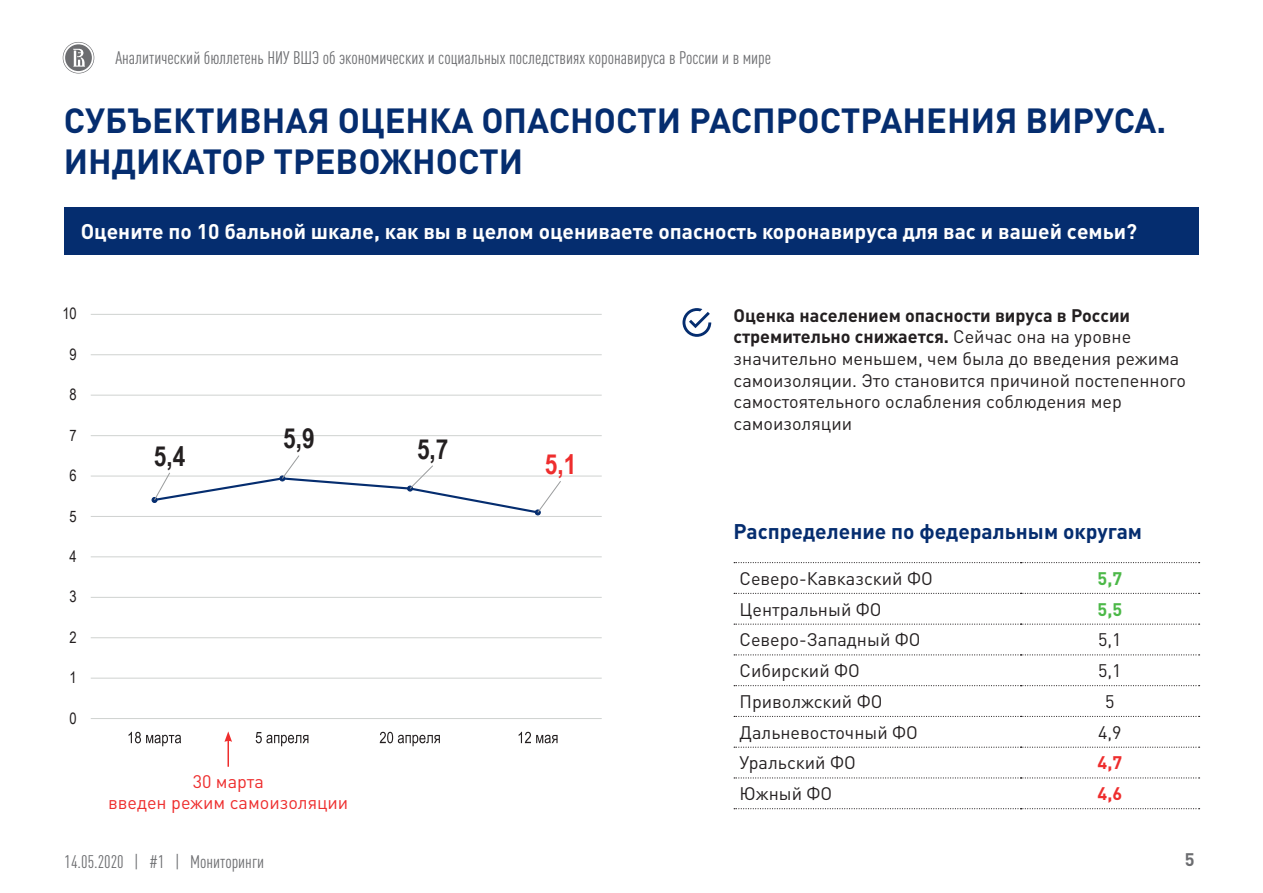
<style>
.page{position:relative;width:1263px;height:893px;background:#fff}
.page>*{position:absolute;margin:0;border:0;box-sizing:border-box;transform-origin:0 0}
.ЗАГ{font:700 34.5px/41.4px "DIN Pro";color:#052d6f}
.t1{font:700 27.75px "Arial Narrow";color:#231f20}
.t2{font:700 27.75px "Arial Narrow";color:#ee2d2d}
.ПОДзаг_БЕЛ{font:700 21px "DIN Pro";color:#fff}
.ПОДзаг_СИН{font:700 21px "DIN Pro";color:#052d6f}
.t3{font:18px/21.6px "DIN Pro";color:#231f20}
.t4{font:condensed 18px "DIN Pro";color:#6c6d70}
.t5{font:18px/21.6px "DIN Pro";color:#ee2d2d;text-align:center}
.t6{font:700 18px "DIN Pro";color:#4cb848}
.t7{font:700 18px "DIN Pro";color:#ee2d2d}
.t8{font:700 18px "DIN Pro";color:#6c6d70}
.t9{font:15.75px "Arial Narrow";color:#231f20}
.s1{font-weight:700}
</style>
<div class="page">
<svg style="left:63px;top:42px;width:31px;height:32px"></svg>
<svg style="left:63px;top:43px;width:31px;height:30px"></svg>
<svg style="left:65px;top:44px;width:27px;height:27px"></svg>
<div style="left:64px;top:207px;width:1134px;height:47px;background:#052d6f"></div>
<hr style="left:91px;top:678px;width:511px;height:1px;background:#cfd2d0">
<hr style="left:91px;top:637px;width:511px;height:1px;background:#cfd2d0">
<hr style="left:91px;top:597px;width:511px;height:1px;background:#cfd2d0">
<hr style="left:91px;top:556px;width:511px;height:1px;background:#cfd2d0">
<hr style="left:91px;top:516px;width:511px;height:1px;background:#cfd2d0">
<hr style="left:91px;top:476px;width:511px;height:1px;background:#cfd2d0">
<hr style="left:91px;top:435px;width:511px;height:1px;background:#cfd2d0">
<hr style="left:91px;top:395px;width:511px;height:1px;background:#cfd2d0">
<hr style="left:91px;top:354px;width:511px;height:1px;background:#cfd2d0">
<hr style="left:91px;top:314px;width:511px;height:1px;background:#cfd2d0">
<hr style="left:91px;top:718px;width:511px;height:1px;background:#cfd2d0">
<svg style="left:152px;top:455px;width:410px;height:60px"></svg>
<svg style="left:129px;top:732px;width:52px;height:14px"></svg>
<svg style="left:256px;top:732px;width:52px;height:14px"></svg>
<svg style="left:380px;top:732px;width:60px;height:14px"></svg>
<svg style="left:519px;top:732px;width:39px;height:11px"></svg>
<hr style="left:227px;top:740px;width:2px;height:27px;background:#ee2d2d">
<svg style="left:224px;top:731px;width:8px;height:11px"></svg>
<svg style="left:734px;top:593px;width:465px;height:1px"></svg>
<svg style="left:734px;top:624px;width:465px;height:1px"></svg>
<svg style="left:734px;top:654px;width:465px;height:1px"></svg>
<svg style="left:734px;top:685px;width:465px;height:1px"></svg>
<svg style="left:734px;top:716px;width:465px;height:1px"></svg>
<svg style="left:734px;top:747px;width:465px;height:1px"></svg>
<svg style="left:734px;top:777px;width:465px;height:1px"></svg>
<svg style="left:734px;top:562px;width:465px;height:1px"></svg>
<svg style="left:734px;top:808px;width:465px;height:1px"></svg>
<svg style="left:682px;top:308px;width:29px;height:29px"></svg>
<p class="t4" style="left:115px;top:45px;width:657px">Аналитический бюллетень НИУ ВШЭ об экономических и социальных последствиях коронавируса в России и в мире</p>
<p class="ЗАГ" style="left:64px;top:98px;width:1104px">СУБЪЕКТИВНАЯ ОЦЕНКА ОПАСНОСТИ РАСПРОСТРАНЕНИЯ ВИРУСА.<br>ИНДИКАТОР ТРЕВОЖНОСТИ</p>
<p class="ПОДзаг_БЕЛ" style="left:81px;top:218px;width:1058px">Оцените по 10 бальной шкале, как вы в целом оцениваете опасность коронавируса для вас и вашей семьи?</p>
<p class="t9" style="left:62px;top:302px;width:16px">10</p>
<p class="t9" style="left:70px;top:343px;width:9px">9</p>
<p class="t9" style="left:70px;top:383px;width:9px">8</p>
<p class="t9" style="left:70px;top:424px;width:9px">7</p>
<p class="t9" style="left:70px;top:464px;width:9px">6</p>
<p class="t9" style="left:70px;top:504px;width:9px">5</p>
<p class="t9" style="left:70px;top:545px;width:9px">4</p>
<p class="t9" style="left:70px;top:585px;width:9px">3</p>
<p class="t9" style="left:70px;top:626px;width:9px">2</p>
<p class="t9" style="left:70px;top:666px;width:9px">1</p>
<p class="t9" style="left:70px;top:707px;width:9px">0</p>
<h2 class="t1" style="left:154px;top:435px;width:33px">5,4</h2>
<h2 class="t1" style="left:283px;top:418px;width:33px">5,9</h2>
<h2 class="t1" style="left:417px;top:428px;width:33px">5,7</h2>
<p class="t5" style="left:108px;top:770px;width:242px">30 марта<br>введен режим самоизоляции</p>
<p class="t4" style="left:65px;top:848px;width:201px">14.05.2020 | #1 | Мониторинги</p>
<h2 class="t2" style="left:545px;top:443px;width:33px">5,1</h2>
<p class="t3" style="left:733px;top:304px;width:454px"><span class="s1">Оценка населением опасности вируса в России стремительно снижается.</span> Сейчас она на уровне значительно меньшем, чем была до введения режима самоизоляции. Это становится причиной постепенного самостоятельного ослабления соблюдения мер самоизоляции</p>
<p class="ПОДзаг_СИН" style="left:733px;top:517px;width:410px">Распределение по федеральным округам</p>
<p class="t3" style="left:739px;top:567px;width:195px">Северо-Кавказский ФО</p>
<p class="t6" style="left:1097px;top:566px;width:26px">5,7</p>
<p class="t3" style="left:739px;top:598px;width:144px">Центральный ФО</p>
<p class="t6" style="left:1097px;top:597px;width:26px">5,5</p>
<p class="t3" style="left:739px;top:628px;width:183px">Северо-Западный ФО</p>
<p class="t3" style="left:1098px;top:628px;width:25px">5,1</p>
<p class="t3" style="left:739px;top:659px;width:122px">Сибирский ФО</p>
<p class="t3" style="left:1098px;top:659px;width:25px">5,1</p>
<p class="t3" style="left:739px;top:690px;width:144px">Приволжский ФО</p>
<p class="t3" style="left:1105px;top:690px;width:11px">5</p>
<p class="t3" style="left:739px;top:721px;width:180px">Дальневосточный ФО</p>
<p class="t3" style="left:1098px;top:721px;width:25px">4,9</p>
<p class="t3" style="left:739px;top:751px;width:118px">Уральский ФО</p>
<p class="t7" style="left:1097px;top:751px;width:26px">4,7</p>
<p class="t3" style="left:739px;top:782px;width:94px">Южный ФО</p>
<p class="t7" style="left:1097px;top:781px;width:26px">4,6</p>
<p class="t8" style="left:1185px;top:847px;width:11px">5</p>
</div>
